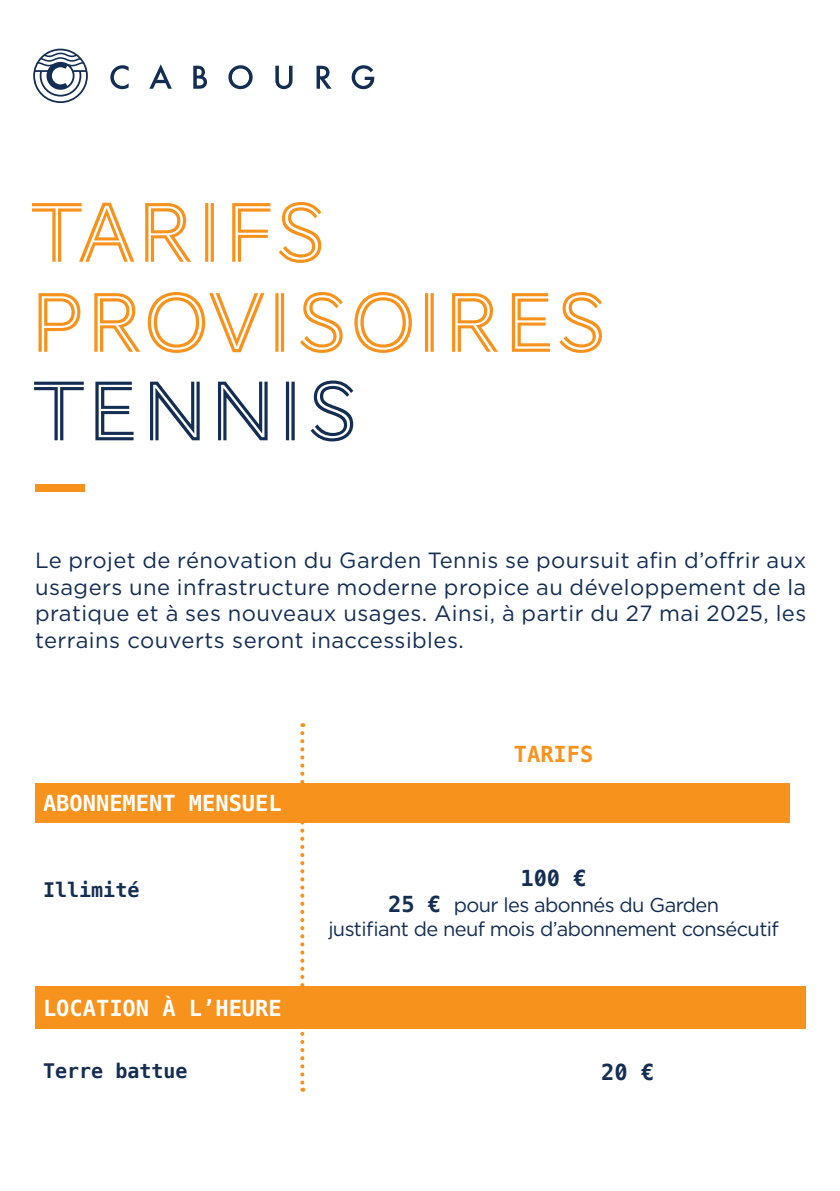
<style>
.page{position:relative;width:840px;height:1191px;background:#fff}
.page>*{position:absolute;margin:0;border:0;box-sizing:border-box;transform-origin:0 0}
.t1{font:87px "AW Conqueror Inline";color:#f7931d}
.t2{font:87px "AW Conqueror Inline";color:#132d53}
.t3{font:22px/26.4px "Gotham";letter-spacing:.02em;color:#132d53;text-align:justify}
.t4{font:700 22px "Menlo";color:#fff}
.t5{font:700 22px "Menlo";color:#132d53}
.t6{font:700 22px "Menlo";color:#f7931d}
.t7{font:20px "Gotham";letter-spacing:-.03em;color:#132d53}
.t8{font:700 20px "Menlo";color:#132d53}
.s1{font-family:"Menlo";font-weight:700;font-size:22px}
</style>
<div class="page">
<div style="left:35px;top:783px;width:754px;height:40px;background:#f7931d"></div>
<svg style="left:300px;top:733px;width:4px;height:358px"></svg>
<svg style="left:110px;top:65px;width:18px;height:24px"></svg>
<svg style="left:149px;top:64px;width:23px;height:25px"></svg>
<svg style="left:193px;top:66px;width:14px;height:23px"></svg>
<svg style="left:228px;top:65px;width:24px;height:24px"></svg>
<svg style="left:275px;top:66px;width:17px;height:23px"></svg>
<svg style="left:316px;top:66px;width:15px;height:23px"></svg>
<svg style="left:351px;top:65px;width:23px;height:24px"></svg>
<svg style="left:33px;top:49px;width:55px;height:54px"></svg>
<div style="left:35px;top:484px;width:50px;height:8px;background:#f7931d"></div>
<div style="left:35px;top:986px;width:769px;height:42px;background:#f7931d"></div>
<p class="t1" style="left:29px;top:192px;width:301px">TARIFS</p>
<p class="t1" style="left:29px;top:282px;width:581px">PROVISOIRES</p>
<p class="t2" style="left:31px;top:370px;width:331px">TENNIS</p>
<p class="t3" style="left:35px;top:547px;width:772px">Le projet de rénovation du Garden Tennis se poursuit afin d’offrir aux usagers une infrastructure moderne propice au développement de la pratique et à ses nouveaux usages. Ainsi, à partir du 27 mai 2025, les terrains couverts seront inaccessibles.</p>
<p class="t4" style="left:43px;top:788px;width:240px">ABONNEMENT MENSUEL</p>
<p class="t8" style="left:43px;top:876px;width:98px">Illimité</p>
<p class="t4" style="left:43px;top:992px;width:240px">LOCATION À L’HEURE</p>
<p class="t6" style="left:513px;top:738px;width:81px">TARIFS</p>
<p class="t5" style="left:520px;top:863px;width:68px">100 €</p>
<p class="t7" style="left:388px;top:892px;width:332px"><span class="s1">25 €</span> pour les abonnés du Garden</p>
<p class="t7" style="left:328px;top:916px;width:452px">justifiant de neuf mois d’abonnement consécutif</p>
<p class="t8" style="left:43px;top:1056px;width:146px">Terre battue</p>
<p class="t5" style="left:601px;top:1056px;width:54px">20 €</p>
</div>
